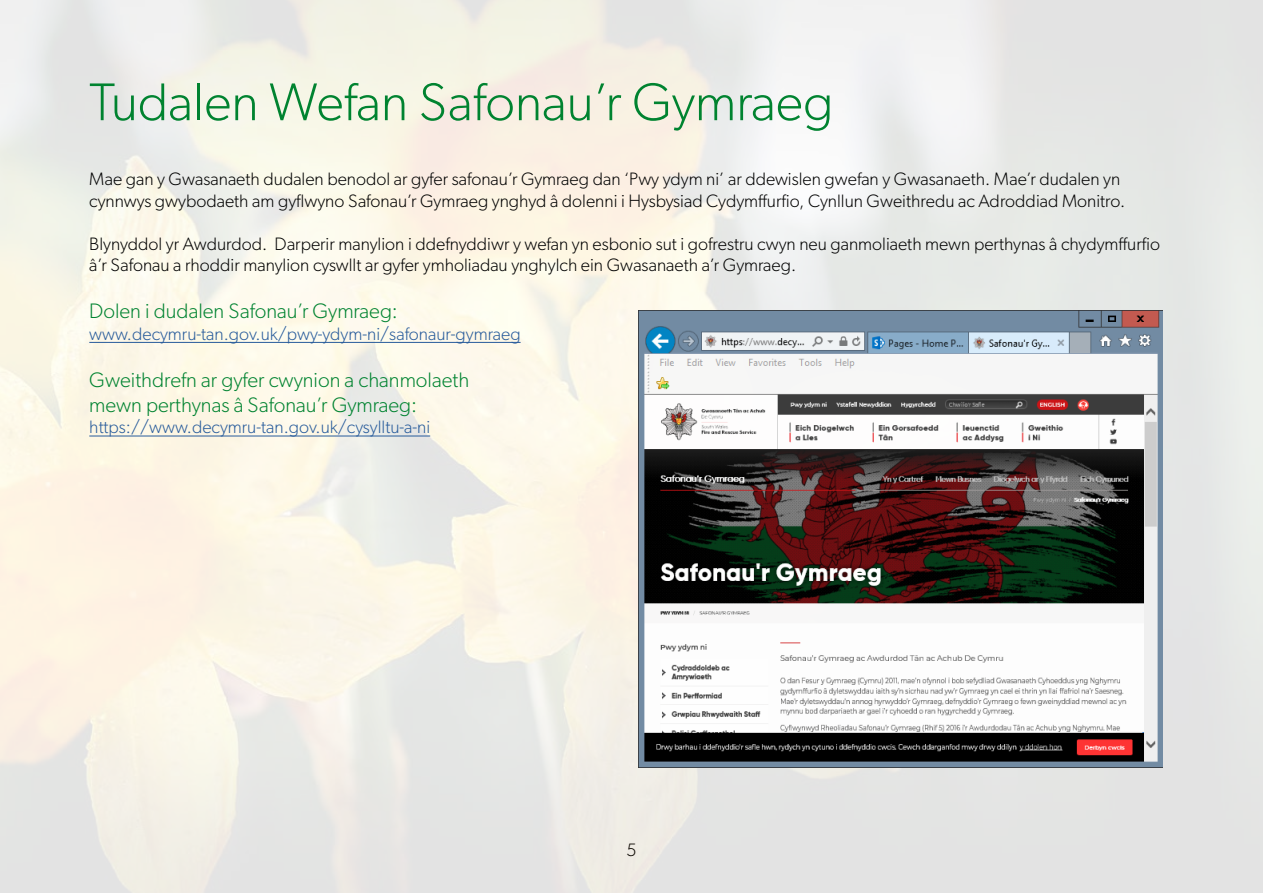
<style>
.page{position:relative;width:1263px;height:893px;background:#fff}
.page>*{position:absolute;margin:0;border:0;box-sizing:border-box;transform-origin:0 0}
.t1{font:300 53.25px "Gibson";color:#008330}
.t2{font:300 21px/25.2px "Gibson";color:#008330}
.t3{font:300 18px/21.6px "Gibson";color:#000}
.t4{font:300 18px "Gibson";color:#275b9b}
</style>
<div class="page">
<img style="left:0;top:0;width:1263px;height:893px">
<hr style="left:89px;top:342px;width:432px;height:1px;background:#275b9b">
<hr style="left:89px;top:436px;width:341px;height:1px;background:#275b9b">
<img style="left:639px;top:310px;width:523px;height:457px">
<h1 class="t1" style="left:89px;top:70px;width:746px">Tudalen Wefan Safonau’r Gymraeg</h1>
<p class="t3" style="left:89px;top:168px;width:1037px">Mae gan y Gwasanaeth dudalen benodol ar gyfer safonau’r Gymraeg dan ‘Pwy ydym ni’ ar ddewislen gwefan y Gwasanaeth. Mae’r dudalen yn cynnwys gwybodaeth am gyflwyno Safonau’r Gymraeg ynghyd â dolenni i Hysbysiad Cydymffurfio, Cynllun Gweithredu ac Adroddiad Monitro.</p>
<p class="t3" style="left:89px;top:233px;width:1072px">Blynyddol yr Awdurdod. Darperir manylion i ddefnyddiwr y wefan yn esbonio sut i gofrestru cwyn neu ganmoliaeth mewn perthynas â chydymffurfio â’r Safonau a rhoddir manylion cyswllt ar gyfer ymholiadau ynghylch ein Gwasanaeth a’r Gymraeg.</p>
<p class="t2" style="left:89px;top:298px;width:310px">Dolen i dudalen Safonau’r Gymraeg:</p>
<p class="t4" style="left:89px;top:323px;width:433px">www.decymru-tan.gov.uk/pwy-ydym-ni/safonaur-gymraeg</p>
<p class="t2" style="left:89px;top:367px;width:381px">Gweithdrefn ar gyfer cwynion a chanmolaeth mewn perthynas â Safonau’r Gymraeg:</p>
<p class="t4" style="left:89px;top:416px;width:342px">https://www.decymru-tan.gov.uk/cysylltu-a-ni</p>
<p class="t3" style="left:626px;top:838px;width:12px">5</p>
</div>
